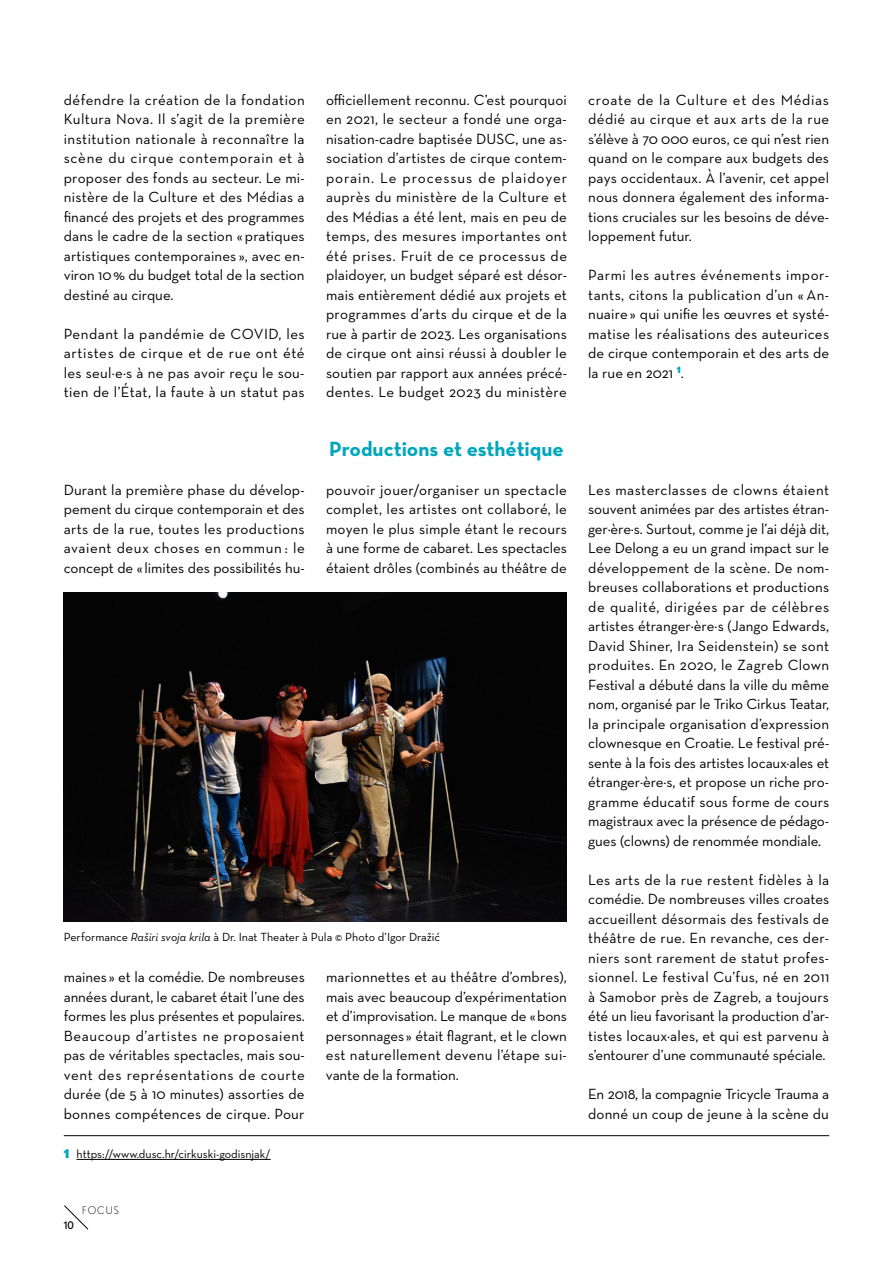
<style>
.page{position:relative;width:893px;height:1263px;background:#fff}
.page>*{position:absolute;margin:0;border:0;box-sizing:border-box;transform-origin:0 0}
.t1{font:700 21px "Neutra Text";color:#00a6bc}
.t2{font:15px/19.5px "Neutra Text";color:#000;text-align:justify}
.t3{font:12px "Neutra Text";color:#000}
.t4{font:300 10.5px "Nobel";letter-spacing:.1em;color:#000}
.t5{font:10.5px "Nobel";color:#000}
.s1{font-style:italic}
.s2{font-family:"Nobel";font-weight:900;color:#00a6bc}
</style>
<div class="page">
<svg style="left:64px;top:1205px;width:25px;height:25px"></svg>
<hr style="left:64px;top:1135px;width:765px;height:1px;background:#000">
<hr style="left:77px;top:1159px;width:194px;height:1px;background:#000">
<img style="left:64px;top:592px;width:503px;height:329px">
<p class="t2" style="left:64px;top:89px;width:243px">défendre la création de la fondation Kultura Nova. Il s’agit de la première institution nationale à reconnaître la scène du cirque contemporain et à proposer des fonds au secteur. Le mi&shy;nistère de la Culture et des Médias a financé des projets et des programmes dans le cadre de la section « pratiques artistiques contemporaines », avec en&shy;viron 10% du budget total de la section destiné au cirque.</p>
<p class="t2" style="left:64px;top:323px;width:242px">Pendant la pandémie de COVID, les artistes de cirque et de rue ont été les seul·e·s à ne pas avoir reçu le sou&shy;tien de l’État, la faute à un statut pas</p>
<p class="t2" style="left:326px;top:89px;width:243px">officiellement reconnu. C’est pourquoi en 2021, le secteur a fondé une orga&shy;nisation-cadre baptisée DUSC, une as&shy;sociation d’artistes de cirque contem&shy;porain. Le processus de plaidoyer auprès du ministère de la Culture et des Médias a été lent, mais en peu de temps, des mesures importantes ont été prises. Fruit de ce processus de plaidoyer, un budget séparé est désor&shy;mais entièrement dédié aux projets et programmes d’arts du cirque et de la rue à partir de 2023. Les organisations de cirque ont ainsi réussi à doubler le soutien par rapport aux années précé&shy;dentes. Le budget 2023 du ministère</p>
<p class="t2" style="left:588px;top:89px;width:243px">croate de la Culture et des Médias dédié au cirque et aux arts de la rue s’élève à 70 000 euros, ce qui n’est rien quand on le compare aux budgets des pays occidentaux. À l’avenir, cet appel nous donnera également des informa&shy;tions cruciales sur les besoins de déve&shy;loppement futur.</p>
<p class="t2" style="left:588px;top:265px;width:243px">Parmi les autres événements impor&shy;tants, citons la publication d’un « An&shy;nuaire » qui unifie les œuvres et systé&shy;matise les réalisations des auteurices de cirque contemporain et des arts de la rue en 2021 <sup>1</sup>.</p>
<h1 class="t1" style="left:329px;top:435px;width:236px">Productions et esthétique</h1>
<p class="t2" style="left:64px;top:479px;width:242px">Durant la première phase du dévelop&shy;pement du cirque contemporain et des arts de la rue, toutes les productions avaient deux choses en commun : le concept de «limites des possibilités hu-</p>
<p class="t2" style="left:326px;top:479px;width:243px">pouvoir jouer/organiser un spectacle complet, les artistes ont collaboré, le moyen le plus simple étant le recours à une forme de cabaret. Les spectacles étaient drôles (combinés au théâtre de</p>
<p class="t3" style="left:64px;top:930px;width:378px">Performance <span class="s1">Raširi svoja krila</span> à Dr. Inat Theater à Pula © Photo d’Igor Dražić</p>
<p class="t2" style="left:64px;top:967px;width:243px">maines » et la comédie. De nombreuses années durant, le cabaret était l’une des formes les plus présentes et populaires.<br>Beaucoup d’artistes ne proposaient pas de véritables spectacles, mais sou&shy;vent des représentations de courte durée (de 5 à 10 minutes) assorties de bonnes compétences de cirque. Pour</p>
<p class="t3" style="left:64px;top:1146px;width:208px"><span class="s2">1</span> https://www.dusc.hr/cirkuski-godisnjak/</p>
<p class="t5" style="left:64px;top:1219px;width:11px">10</p>
<p class="t4" style="left:82px;top:1203px;width:38px">FOCUS</p>
<p class="t2" style="left:326px;top:967px;width:242px">marionnettes et au théâtre d’ombres), mais avec beaucoup d’expérimentation et d’improvisation. Le manque de «bons personnages » était flagrant, et le clown est naturellement devenu l’étape sui&shy;vante de la formation.</p>
<p class="t2" style="left:588px;top:479px;width:243px">Les masterclasses de clowns étaient souvent animées par des artistes étran&shy;ger·ère·s. Surtout, comme je l’ai déjà dit, Lee Delong a eu un grand impact sur le développement de la scène. De nom&shy;breuses collaborations et productions de qualité, dirigées par de célèbres artistes étranger·ère·s (Jango Edwards, David Shiner, Ira Seidenstein) se sont produites. En 2020, le Zagreb Clown Festival a débuté dans la ville du même nom, organisé par le Triko Cirkus Teatar, la principale organisation d’expression clownesque en Croatie. Le festival pré&shy;sente à la fois des artistes locaux·ales et étranger·ère·s, et propose un riche pro&shy;gramme éducatif sous forme de cours magistraux avec la présence de pédago&shy;gues (clowns) de renommée mondiale.</p>
<p class="t2" style="left:588px;top:869px;width:243px">Les arts de la rue restent fidèles à la comédie. De nombreuses villes croates accueillent désormais des festivals de théâtre de rue. En revanche, ces der&shy;niers sont rarement de statut profes&shy;sionnel. Le festival Cu’fus, né en 2011 à Samobor près de Zagreb, a toujours été un lieu favorisant la production d’ar&shy;tistes locaux·ales, et qui est parvenu à s’entourer d’une communauté spéciale.</p>
<p class="t2" style="left:588px;top:1084px;width:242px">En 2018, la compagnie Tricycle Trauma a donné un coup de jeune à la scène du</p>
</div>
